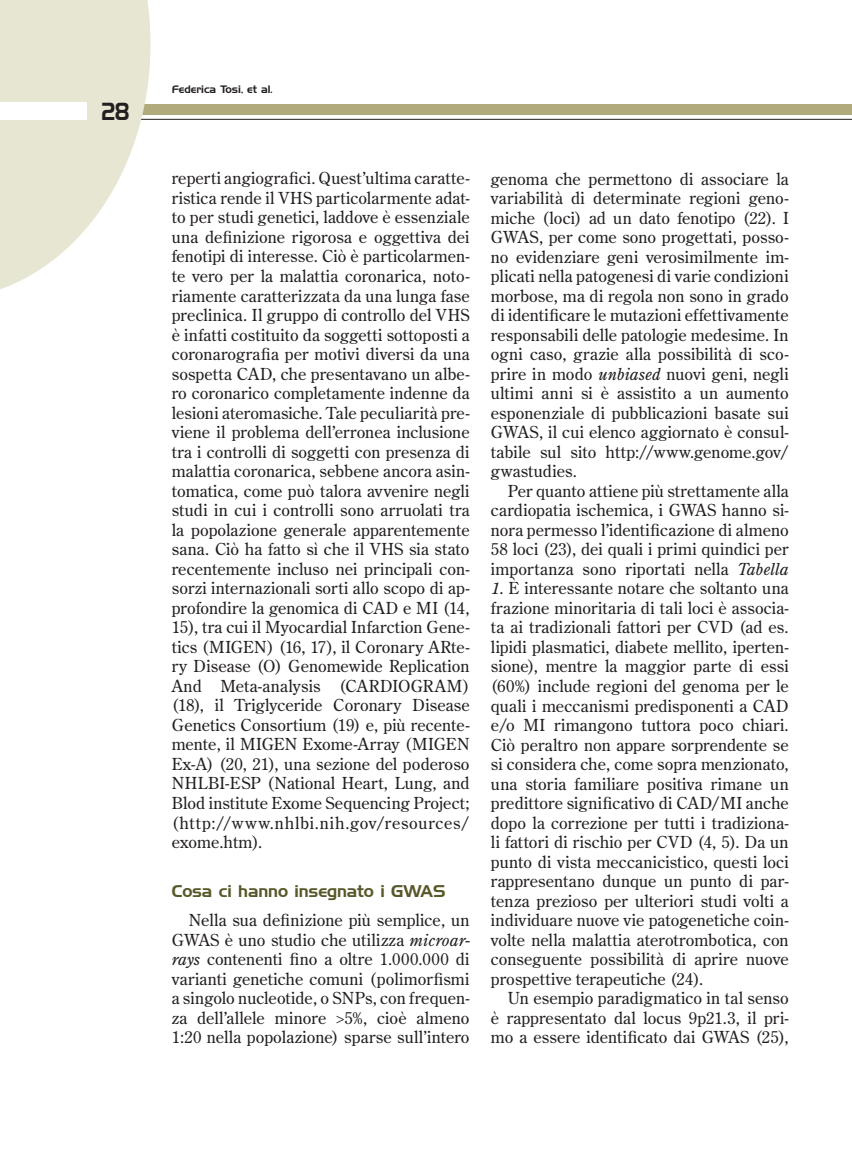
<style>
.page{position:relative;width:852px;height:1152px;background:#fff}
.page>*{position:absolute;margin:0;border:0;box-sizing:border-box;transform-origin:0 0}
.t1{font:24px "Handel Gothic BT";color:#231f20;scale:.8 1}
.t2{font:16.5px/19.5px "Century Old Style Std";letter-spacing:.01em;color:#231f20;text-align:justify}
.t3{font:10.5px "Handel Gothic BT";color:#231f20}
.s1{font-family:"Handel Gothic BT";color:#58582a}
.s2{font-style:italic}
</style>
<div class="page">
<hr style="left:0;top:119px;width:851px;height:1px;background:#231f20">
<div style="left:0;top:104px;width:851px;height:10px;background:#b1aa7d"></div>
<svg style="left:0;top:0;width:150px;height:289px;fill:#e7e6d3"></svg>
<div style="left:0;top:103px;width:87px;height:17px;background:#fff"></div>
<p class="t1" style="left:102px;top:97px;width:36px">28</p>
<p class="t3" style="left:172px;top:82px;width:102px">Federica Tosi, et al.</p>
<p class="t2" style="left:172px;top:168px;width:299px">reperti angiografici. Quest’ultima caratte&shy;ristica rende il VHS particolarmente adat&shy;to per studi genetici, laddove è essenziale una definizione rigorosa e oggettiva dei fenotipi di interesse. Ciò è particolarmen&shy;te vero per la malattia coronarica, noto&shy;riamente caratterizzata da una lunga fase preclinica. Il gruppo di controllo del VHS è infatti costituito da soggetti sottoposti a coronarografia per motivi diversi da una sospetta CAD, che presentavano un albe&shy;ro coronarico completamente indenne da lesioni ateromasiche. Tale peculiarità pre&shy;viene il problema dell’erronea inclusione tra i controlli di soggetti con presenza di malattia coronarica, sebbene ancora asin&shy;tomatica, come può talora avvenire negli studi in cui i controlli sono arruolati tra la popolazione generale apparentemente sana. Ciò ha fatto sì che il VHS sia stato recentemente incluso nei principali con&shy;sorzi internazionali sorti allo scopo di ap&shy;profondire la genomica di CAD e MI (14, 15), tra cui il Myocardial Infarction Gene&shy;tics (MIGEN) (16, 17), il Coronary ARte&shy;ry Disease (O) Genomewide Replication And Meta-analysis (CARDIOGRAM) (18), il Triglyceride Coronary Disease Genetics Consortium (19) e, più recente&shy;mente, il MIGEN Exome-Array (MIGEN Ex-A) (20, 21), una sezione del poderoso NHLBI-ESP (National Heart, Lung, and Blod institute Exome Sequencing Project; (http://www.nhlbi.nih.gov/resources/ exome.htm).</p>
<p class="t2" style="left:189px;top:875px;width:282px;line-height:29.2px;text-indent:-17px"><span class="s1">Cosa ci hanno insegnato i GWAS<br></span>Nella sua definizione più semplice, un</p>
<p class="t2" style="left:172px;top:929px;width:299px">GWAS è uno studio che utilizza <span class="s2">microar&shy;rays</span> contenenti fino a oltre 1.000.000 di varianti genetiche comuni (polimorfismi a singolo nucleotide, o SNPs, con frequen&shy;za dell’allele minore &gt;5%, cioè almeno 1:20 nella popolazione) sparse sull’intero</p>
<p class="t2" style="left:491px;top:168px;width:299px">genoma che permettono di associare la</p>
<p class="t2" style="left:491px;top:188px;width:299px">variabilità di determinate regioni geno-</p>
<p class="t2" style="left:491px;top:207px;width:299px">miche (loci) ad un dato fenotipo (22). I</p>
<p class="t2" style="left:491px;top:227px;width:299px">GWAS, per come sono progettati, posso-</p>
<p class="t2" style="left:491px;top:246px;width:299px">no evidenziare geni verosimilmente im-</p>
<p class="t2" style="left:491px;top:266px;width:299px">plicati nella patogenesi di varie condizioni</p>
<p class="t2" style="left:491px;top:285px;width:299px">morbose, ma di regola non sono in grado</p>
<p class="t2" style="left:491px;top:305px;width:299px">di identificare le mutazioni effettivamente</p>
<p class="t2" style="left:491px;top:324px;width:299px">responsabili delle patologie medesime. In</p>
<p class="t2" style="left:491px;top:344px;width:299px">ogni caso, grazie alla possibilità di sco-</p>
<p class="t2" style="left:491px;top:363px;width:299px">prire in modo <span class="s2">unbiased</span> nuovi geni, negli</p>
<p class="t2" style="left:491px;top:383px;width:299px">ultimi anni si è assistito a un aumento</p>
<p class="t2" style="left:491px;top:402px;width:299px">esponenziale di pubblicazioni basate sui</p>
<p class="t2" style="left:491px;top:422px;width:299px">GWAS, il cui elenco aggiornato è consul-</p>
<p class="t2" style="left:491px;top:441px;width:299px">tabile sul sito http://www.genome.gov/</p>
<p class="t2" style="left:491px;top:461px;width:87px">gwastudies.</p>
<p class="t2" style="left:508px;top:480px;width:282px">Per quanto attiene più strettamente alla</p>
<p class="t2" style="left:491px;top:500px;width:299px">cardiopatia ischemica, i GWAS hanno si-</p>
<p class="t2" style="left:491px;top:519px;width:299px">nora permesso l’identificazione di almeno</p>
<p class="t2" style="left:491px;top:539px;width:299px">58 loci (23), dei quali i primi quindici per</p>
<p class="t2" style="left:491px;top:558px;width:299px">importanza sono riportati nella <span class="s2">Tabella</span></p>
<p class="t2" style="left:491px;top:578px;width:299px"><span class="s2">1</span>. È interessante notare che soltanto una</p>
<p class="t2" style="left:491px;top:598px;width:299px">frazione minoritaria di tali loci è associa-</p>
<p class="t2" style="left:491px;top:617px;width:299px">ta ai tradizionali fattori per CVD (ad es.</p>
<p class="t2" style="left:491px;top:637px;width:299px">lipidi plasmatici, diabete mellito, iperten-</p>
<p class="t2" style="left:491px;top:656px;width:299px">sione), mentre la maggior parte di essi</p>
<p class="t2" style="left:491px;top:676px;width:299px">(60%) include regioni del genoma per le</p>
<p class="t2" style="left:491px;top:695px;width:299px">quali i meccanismi predisponenti a CAD</p>
<p class="t2" style="left:491px;top:715px;width:299px">e/o MI rimangono tuttora poco chiari.</p>
<p class="t2" style="left:491px;top:734px;width:299px">Ciò peraltro non appare sorprendente se</p>
<p class="t2" style="left:491px;top:754px;width:299px">si considera che, come sopra menzionato,</p>
<p class="t2" style="left:491px;top:773px;width:299px">una storia familiare positiva rimane un</p>
<p class="t2" style="left:491px;top:793px;width:299px">predittore significativo di CAD/MI anche</p>
<p class="t2" style="left:491px;top:812px;width:299px">dopo la correzione per tutti i tradiziona-</p>
<p class="t2" style="left:491px;top:832px;width:299px">li fattori di rischio per CVD (4, 5). Da un</p>
<p class="t2" style="left:491px;top:851px;width:299px">punto di vista meccanicistico, questi loci</p>
<p class="t2" style="left:491px;top:871px;width:299px">rappresentano dunque un punto di par-</p>
<p class="t2" style="left:491px;top:890px;width:299px">tenza prezioso per ulteriori studi volti a</p>
<p class="t2" style="left:491px;top:910px;width:299px">individuare nuove vie patogenetiche coin-</p>
<p class="t2" style="left:491px;top:929px;width:299px">volte nella malattia aterotrombotica, con</p>
<p class="t2" style="left:491px;top:949px;width:299px">conseguente possibilità di aprire nuove</p>
<p class="t2" style="left:491px;top:968px;width:214px">prospettive terapeutiche (24).</p>
<p class="t2" style="left:508px;top:988px;width:282px">Un esempio paradigmatico in tal senso</p>
<p class="t2" style="left:491px;top:1007px;width:299px">è rappresentato dal locus 9p21.3, il pri-</p>
<p class="t2" style="left:491px;top:1027px;width:299px">mo a essere identificato dai GWAS (25),</p>
</div>
